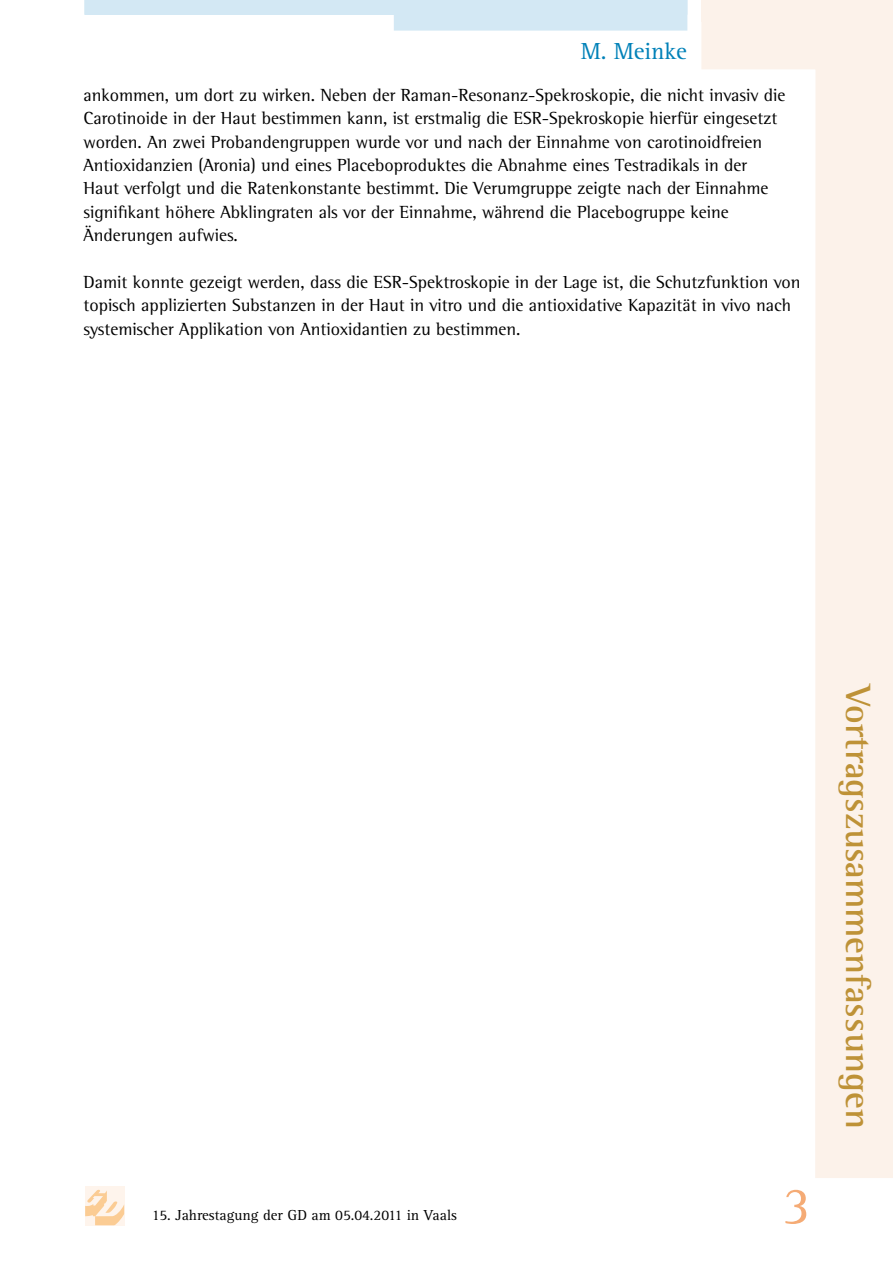
<style>
.page{position:relative;width:893px;height:1263px;background:#fff}
.page>*{position:absolute;margin:0;border:0;box-sizing:border-box;transform-origin:0 0}
.t1{font:54px "Agfa Rotis Serif";color:#f5ab75}
.t2{font:700 36px "Agfa Rotis Semi Serif";color:#be9237}
.t3{font:24px "Agfa Rotis Serif";color:#0081b8}
.t4{font:18px/23.4px "Agfa Rotis Semi Serif";color:#000}
.t5{font:15px "Agfa Rotis Serif";color:#000}
</style>
<div class="page">
<svg style="left:701px;top:21px;width:192px;height:1157px"></svg>
<div style="left:85px;top:1186px;width:39px;height:39px;background:#fef4ec"></div>
<svg style="left:85px;top:1189px;width:39px;height:36px"></svg>
<svg style="left:84px;top:0;width:603px;height:31px"></svg>
<div style="left:701px;top:0;width:192px;height:21px;background:#fcf2ea"></div>
<h3 class="t3" style="left:581px;top:38px;width:107px">M. Meinke</h3>
<p class="t4" style="left:84px;top:83px;width:703px">ankommen, um dort zu wirken. Neben der Raman-Resonanz-Spekroskopie, die nicht invasiv die Carotinoide in der Haut bestimmen kann, ist erstmalig die ESR-Spekroskopie hierfür eingesetzt worden. An zwei Probandengruppen wurde vor und nach der Einnahme von carotinoidfreien Antioxidanzien (Aronia) und eines Placeboproduktes die Abnahme eines Testradikals in der Haut verfolgt und die Ratenkonstante bestimmt. Die Verumgruppe zeigte nach der Einnahme signifikant höhere Abklingraten als vor der Einnahme, während die Placebogruppe keine Änderungen aufwies.</p>
<p class="t4" style="left:84px;top:270px;width:718px">Damit konnte gezeigt werden, dass die ESR-Spektroskopie in der Lage ist, die Schutzfunktion von topisch applizierten Substanzen in der Haut in vitro und die antioxidative Kapazität in vivo nach systemischer Applikation von Antioxidantien zu bestimmen.</p>
<p class="t5" style="left:152px;top:1206px;width:307px">15. Jahrestagung der GD am 05.04.2011 in Vaals</p>
<h1 class="t1" style="left:783px;top:1175px;width:30px">3</h1>
<h2 class="t2" style="left:880px;top:685px;width:445px;rotate:90deg">Vortragszusammenfassungen</h2>
</div>
